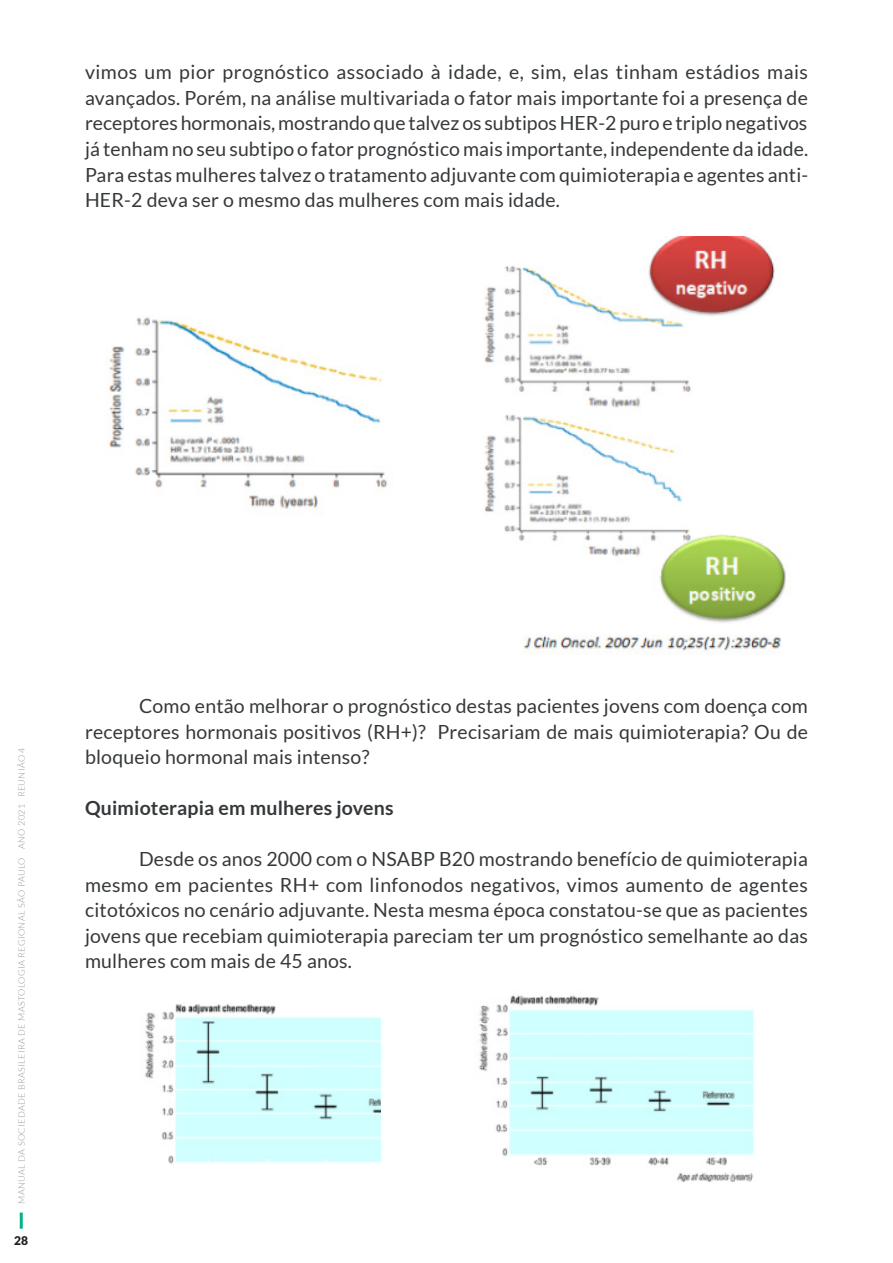
<style>
.page{position:relative;width:893px;height:1263px;background:#fff}
.page>*{position:absolute;margin:0;border:0;box-sizing:border-box;transform-origin:0 0}
.t1{font:19.5px/25.5px "Lato";letter-spacing:.01em;color:#35383a;text-align:justify}
.t2{font:700 19.5px "Lato";letter-spacing:.01em;color:#35383a}
.t3{font:900 12px "Lato";color:#231f20}
.t4{font:300 9px "Lato";letter-spacing:.04em;color:#939598}
</style>
<div class="page">
<hr style="left:20px;top:1212px;width:3px;height:17px;background:#07b188">
<img style="left:108px;top:236px;width:678px;height:418px">
<img style="left:145px;top:1004px;width:236px;height:160px">
<img style="left:479px;top:995px;width:275px;height:187px">
<p class="t1" style="left:85px;top:60px;width:725px">vimos um pior prognóstico associado à idade, e, sim, elas tinham estádios mais avançados. Porém, na análise multivariada o fator mais importante foi a presença de receptores hormonais, mostrando que talvez os subtipos HER-2 puro e triplo negativos já tenham no seu subtipo o fator prognóstico mais importante, independente da idade.<br>Para estas mulheres talvez o tratamento adjuvante com quimioterapia e agentes anti-HER-2 deva ser o mesmo das mulheres com mais idade.</p>
<p class="t4" style="left:17px;top:1203px;width:457px;rotate:-90deg">MANUAL DA SOCIEDADE BRASILEIRA DE MASTOLOGIA REGIONAL SÃO PAULO ANO 2021 REUNIÃO 4</p>
<p class="t3" style="left:14px;top:1233px;width:16px">28</p>
<p class="t1" style="left:85px;top:693px;width:724px;text-indent:54px">Como então melhorar o prognóstico destas pacientes jovens com doença com receptores hormonais positivos (RH+)? Precisariam de mais quimioterapia? Ou de bloqueio hormonal mais intenso?</p>
<p class="t2" style="left:85px;top:797px;width:310px">Quimioterapia em mulheres jovens</p>
<p class="t1" style="left:85px;top:846px;width:724px;text-indent:54px">Desde os anos 2000 com o NSABP B20 mostrando benefício de quimioterapia mesmo em pacientes RH+ com linfonodos negativos, vimos aumento de agentes citotóxicos no cenário adjuvante. Nesta mesma época constatou-se que as pacientes jovens que recebiam quimioterapia pareciam ter um prognóstico semelhante ao das mulheres com mais de 45 anos.</p>
</div>
